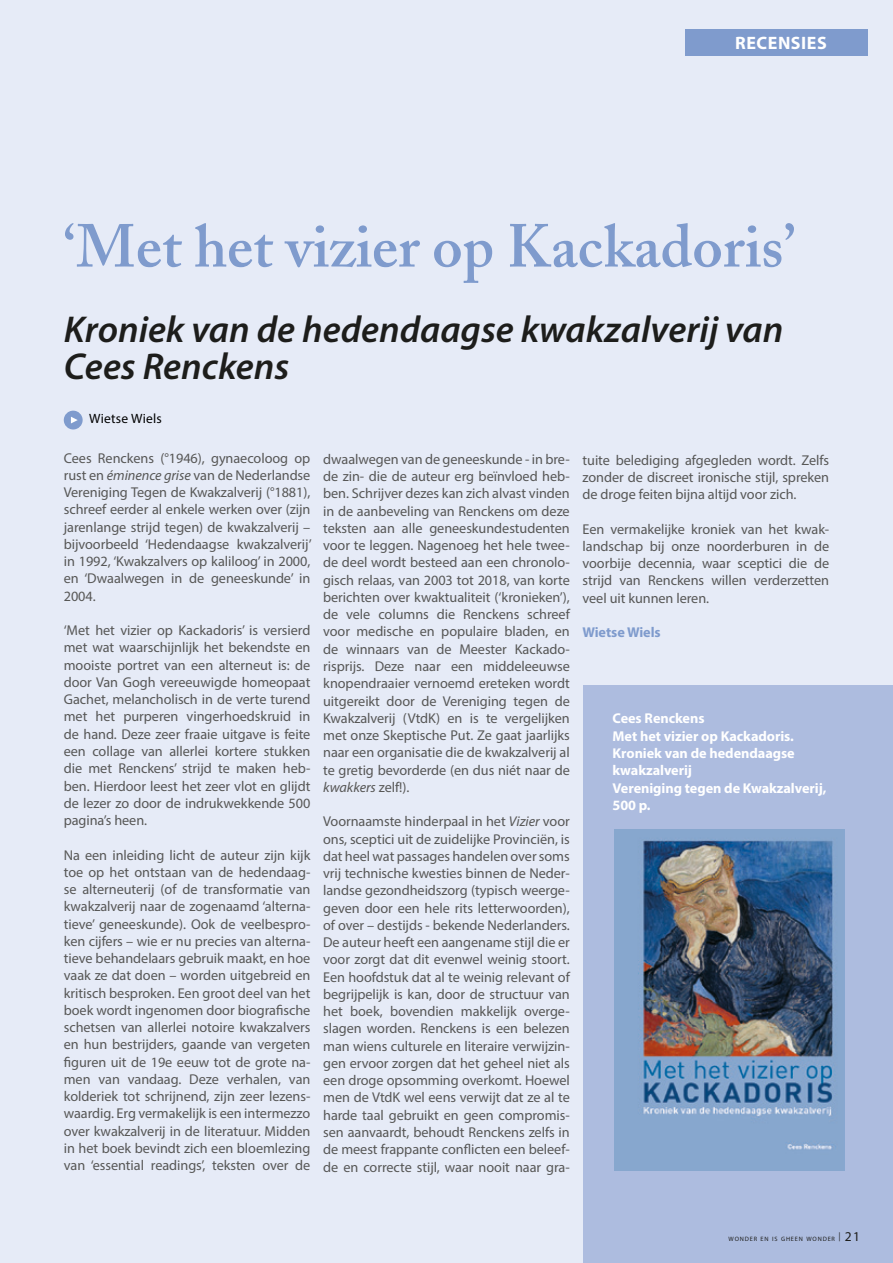
<style>
.page{position:relative;width:893px;height:1263px;background:#e6ebf7}
.page>*{position:absolute;margin:0;border:0;box-sizing:border-box;transform-origin:0 0}
.t1{font:600 60px "Adobe Caslon";color:#7f9bcd}
.t2{font:italic 600 37.5px/37.5px "Myriad Pro";color:#1d1d1b}
.t3{font:700 18px "Myriad Pro";letter-spacing:.03em;color:#fff}
.t4{font:14.25px/17.2px "Myriad Pro";letter-spacing:-.005em;color:#575756;text-align:justify}
.t5{font:700 14.25px/17.2px "Myriad Pro";letter-spacing:-.005em;color:#fff}
.t6{font:700 14.25px "Myriad Pro";letter-spacing:-.005em;color:#7f9bcd}
.t7{font:13.5px "Myriad Pro";letter-spacing:.02em;color:#000}
.t8{font:12px "Myriad Pro";color:#fff}
.t9{font:6.3px "Myriad Pro";letter-spacing:.13em;color:#1d1d1b}
.s1{font-style:italic}
.s2{font-size:13.5px}
</style>
<div class="page">
<div style="left:584px;top:686px;width:309px;height:577px;background:#adbcdf"></div>
<img style="left:614px;top:829px;width:231px;height:341px">
<div style="left:64px;top:411px;width:19px;height:18px;background:#7f9bcd;border-radius:50%"></div>
<svg style="left:71px;top:417px;width:7px;height:6px"></svg>
<div style="left:685px;top:29px;width:183px;height:27px;background:#7f9bcd"></div>
<p class="t8" style="left:801px;top:28px;width:60px">David Reich</p>
<p class="t3" style="left:735px;top:31px;width:82px">Recensies</p>
<h1 class="t1" style="left:64px;top:210px;width:733px">‘Met het vizier op Kackadoris’</h1>
<h2 class="t2" style="left:64px;top:309px;width:721px">Kroniek van de hedendaagse kwakzalverij van<br>Cees Renckens</h2>
<p class="t7" style="left:89px;top:411px;width:74px">Wietse Wiels</p>
<p class="t4" style="left:64px;top:449px;width:249px">Cees Renckens (°1946), gynaecoloog op rust en <span class="s1">éminence grise</span> van de Nederlandse Vereniging Tegen de Kwakzalverij (°1881), schreef eerder al enkele werken over (zijn jarenlange strijd tegen) de kwakzalverij – bijvoorbeeld ‘Hedendaagse kwakzalverij’ in 1992, ‘Kwakzalvers op kaliloog’ in 2000, en ‘Dwaalwegen in de geneeskunde’ in 2004.</p>
<p class="t4" style="left:64px;top:621px;width:248px">‘Met het vizier op Kackadoris’ is versierd met wat waarschijnlijk het bekendste en mooiste portret van een alterneut is: de door Van Gogh vereeuwigde homeopaat Gachet, melancholisch in de verte turend met het purperen vingerhoedskruid in de hand. Deze zeer fraaie uitgave is feite een collage van allerlei kortere stukken die met Renckens’ strijd te maken heb&shy;ben. Hierdoor leest het zeer vlot en glijdt de lezer zo door de indrukwekkende 500 pagina’s heen.</p>
<p class="t4" style="left:64px;top:846px;width:248px">Na een inleiding licht de auteur zijn kijk toe op het ontstaan van de hedendaag&shy;se alterneuterij (of de transformatie van kwakzalverij naar de zogenaamd ‘alterna&shy;tieve’ geneeskunde). Ook de veelbespro&shy;ken cijfers – wie er nu precies van alterna&shy;tieve behandelaars gebruik maakt, en hoe vaak ze dat doen – worden uitgebreid en kritisch besproken. Een groot deel van het boek wordt ingenomen door biografische schetsen van allerlei notoire kwakzalvers en hun bestrijders, gaande van vergeten figuren uit de 19e eeuw tot de grote na&shy;men van vandaag. Deze verhalen, van kolderiek tot schrijnend, zijn zeer lezens&shy;waardig. Erg vermakelijk is een intermezzo over kwakzalverij in de literatuur. Midden in het boek bevindt zich een bloemlezing van ‘essential readings’, teksten over de</p>
<p class="t4" style="left:323px;top:450px;width:248px">dwaalwegen van de geneeskunde - in bre&shy;de zin- die de auteur erg beïnvloed heb&shy;ben. Schrijver dezes kan zich alvast vinden in de aanbeveling van Renckens om deze teksten aan alle geneeskundestudenten voor te leggen. Nagenoeg het hele twee&shy;de deel wordt besteed aan een chronolo&shy;gisch relaas, van 2003 tot 2018, van korte berichten over kwaktualiteit (‘kronieken’), de vele columns die Renckens schreef voor medische en populaire bladen, en de winnaars van de Meester Kackado&shy;risprijs. Deze naar een middeleeuwse knopendraaier vernoemd ereteken wordt uitgereikt door de Vereniging tegen de Kwakzalverij (VtdK) en is te vergelijken met onze Skeptische Put. Ze gaat jaarlijks naar een organisatie die de kwakzalverij al te gretig bevorderde (en dus niét naar de <span class="s1">kwakkers</span> zelf!).</p>
<p class="t4" style="left:323px;top:813px;width:248px">Voornaamste hinderpaal in het <span class="s1">Vizier</span> voor ons, sceptici uit de zuidelijke Provinciën, is dat heel wat passages handelen over soms vrij technische kwesties binnen de Neder&shy;landse gezondheidszorg (typisch weerge&shy;geven door een hele rits letterwoorden), of over – destijds - bekende Nederlanders.<br>De auteur heeft een aangename stijl die er voor zorgt dat dit evenwel weinig stoort.<br>Een hoofdstuk dat al te weinig relevant of begrijpelijk is kan, door de structuur van het boek, bovendien makkelijk overge&shy;slagen worden. Renckens is een belezen man wiens culturele en literaire verwijzin&shy;gen ervoor zorgen dat het geheel niet als een droge opsomming overkomt. Hoewel men de VtdK wel eens verwijt dat ze al te harde taal gebruikt en geen compromis&shy;sen aanvaardt, behoudt Renckens zelfs in de meest frappante conflicten een beleef&shy;de en correcte stijl, waar nooit naar gra-</p>
<p class="t4" style="left:583px;top:451px;width:248px">tuite belediging afgegleden wordt. Zelfs zonder de discreet ironische stijl, spreken de droge feiten bijna altijd voor zich.</p>
<p class="t4" style="left:583px;top:520px;width:248px">Een vermakelijke kroniek van het kwak&shy;landschap bij onze noorderburen in de voorbije decennia, waar sceptici die de strijd van Renckens willen verderzetten veel uit kunnen leren.</p>
<p class="t6" style="left:583px;top:623px;width:80px">Wietse Wiels</p>
<p class="t5" style="left:613px;top:709px;width:215px">Cees Renckens<br>Met het vizier op Kackadoris.<br>Kroniek van de hedendaagse kwakzalverij<br>Vereniging tegen de Kwakzalverij,<br>500 p.</p>
<p class="t9" style="left:728px;top:1235px;width:133px">WONDER EN IS GHEEN WONDER <sup>|</sup> <span class="s2">21</span></p>
</div>
